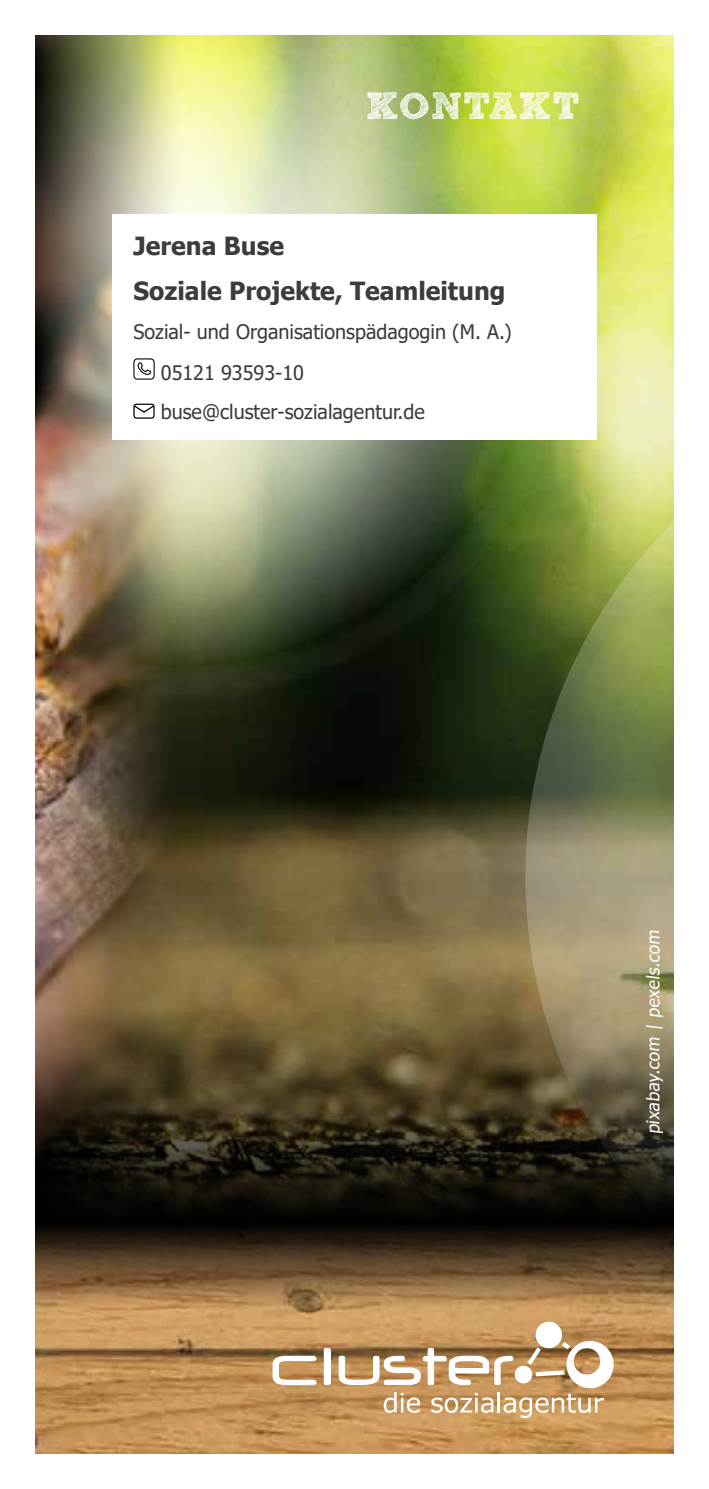
<style>
.page{position:relative;width:709px;height:1489px;background:#fff}
.page>*{position:absolute;margin:0;border:0;box-sizing:border-box;transform-origin:0 0}
.t1{font:700 37.5px "Sketch Block";letter-spacing:.02em;color:#fff}
.t2{font:700 25px/45px "Tahoma";color:#3c3c3b}
.t3{font:20px/39.8px "Tahoma";color:#3c3c3b}
.t4{font:17.5px "Tahoma";color:#fff}
</style>
<div class="page">
<img style="left:35px;top:35px;width:638px;height:1418px">
<img style="left:181px;top:35px;width:399px;height:671px">
<svg style="left:673px;top:35px;width:1px;height:333px"></svg>
<svg style="left:523px;top:368px;width:151px;height:1011px;background:#92955d"></svg>
<svg style="left:272px;top:1355px;width:45px;height:29px"></svg>
<svg style="left:324px;top:1347px;width:7px;height:37px"></svg>
<svg style="left:338px;top:1320px;width:277px;height:97px"></svg>
<img style="left:35px;top:35px;width:146px;height:975px">
<div style="left:112px;top:215px;width:485px;height:225px;background:#fff"></div>
<div style="left:133px;top:358px;width:22px;height:21px;border:1px solid #000;border-radius:3px"></div>
<svg style="left:137px;top:362px;width:14px;height:13px"></svg>
<div style="left:133px;top:403px;width:22px;height:15px;border:1px solid #000;border-radius:2px"></div>
<svg style="left:133px;top:404px;width:22px;height:9px"></svg>
<svg style="left:35px;top:1010px;width:638px;height:212px;background:#3f3621"></svg>
<svg style="left:35px;top:1222px;width:638px;height:84px;background:#5e462b"></svg>
<h1 class="t1" style="left:366px;top:83px;width:215px">KONTAKT</h1>
<p class="t2" style="left:133px;top:225px;width:373px">Jerena Buse<br>Soziale Projekte, Teamleitung</p>
<p class="t3" style="left:161px;top:313px;width:352px;text-indent:-27px">Sozial- und Organisationspädagogin (M. A.)<br>05121 93593-10 buse@cluster-sozialagentur.de</p>
<p class="t4" style="left:641px;top:1134px;width:209px;rotate:-90deg">pixabay.com | pexels.com</p>
</div>
